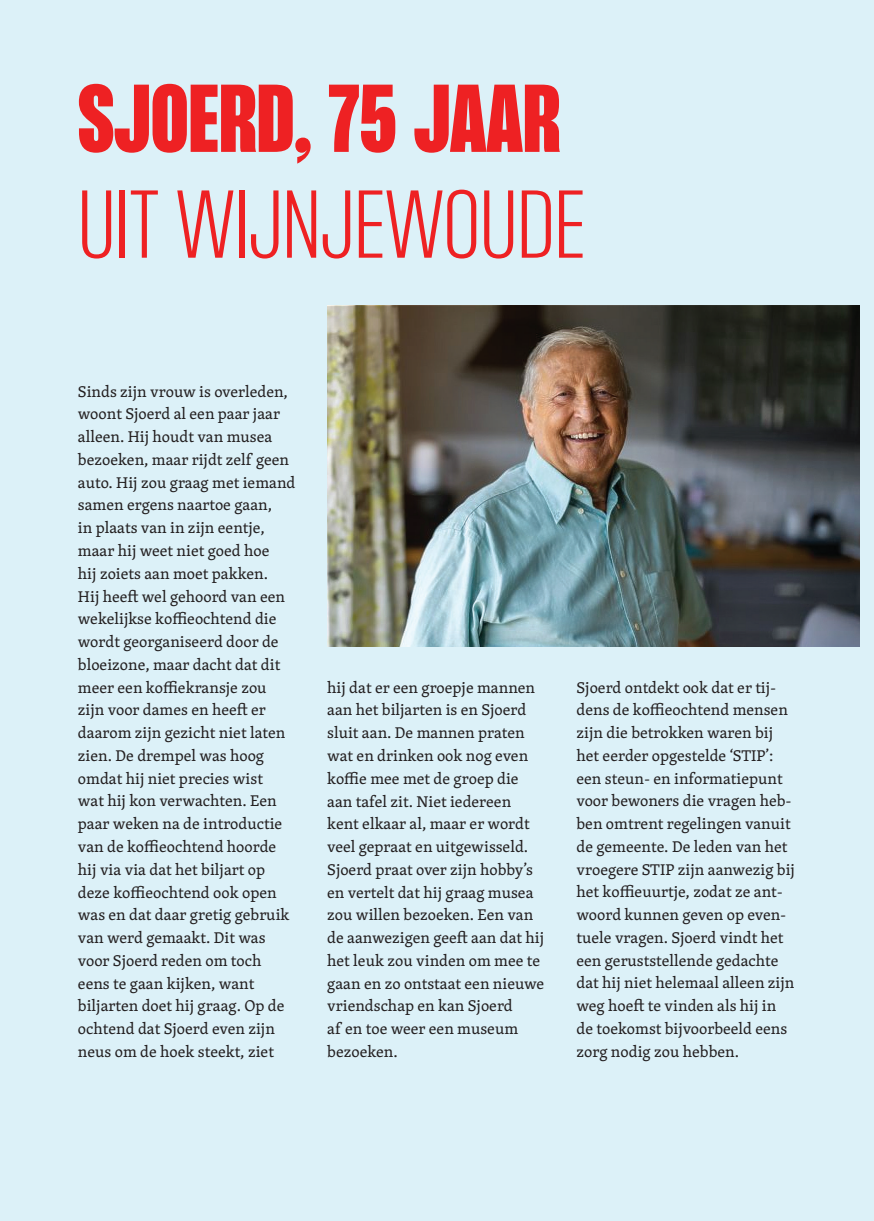
<style>
.page{position:relative;width:874px;height:1221px;background:#fff}
.page>*{position:absolute;margin:0;border:0;box-sizing:border-box;transform-origin:0 0}
.t1{font:200 condensed 84px "PP Formula";color:#ee2123}
.t2{font:900 condensed 84px "PP Formula";color:#ee2123}
.t3{font:15.92px/22.8px "Skolar Latin";color:#231f20}
</style>
<div class="page">
<div style="left:0;top:0;width:873px;height:1220px;background:#dcf1f8"></div>
<img style="left:327px;top:305px;width:531px;height:342px">
<h1 class="t2" style="left:78px;top:67px;width:483px">SJOERD, 75 JAAR</h1>
<h1 class="t1" style="left:78px;top:173px;width:508px">UIT WIJNJEWOUDE</h1>
<p class="t3" style="left:78px;top:379px;width:219px">Sinds zijn vrouw is overleden, woont Sjoerd al een paar jaar alleen. Hij houdt van musea bezoeken, maar rijdt zelf geen auto. Hij zou graag met iemand samen ergens naartoe gaan,<br>in plaats van in zijn eentje, maar hij weet niet goed hoe<br>hij zoiets aan moet pakken.<br>Hij heeft wel gehoord van een wekelijkse koffieochtend die wordt georganiseerd door de bloeizone, maar dacht dat dit meer een koffiekransje zou zijn voor dames en heeft er daarom zijn gezicht niet laten zien. De drempel was hoog omdat hij niet precies wist<br>wat hij kon verwachten. Een paar weken na de introductie van de koffieochtend hoorde hij via via dat het biljart op deze koffieochtend ook open was en dat daar gretig gebruik van werd gemaakt. Dit was voor Sjoerd reden om toch eens te gaan kijken, want biljarten doet hij graag. Op de ochtend dat Sjoerd even zijn neus om de hoek steekt, ziet</p>
<p class="t3" style="left:327px;top:675px;width:218px">hij dat er een groepje mannen aan het biljarten is en Sjoerd sluit aan. De mannen praten wat en drinken ook nog even koffie mee met de groep die aan tafel zit. Niet iedereen kent elkaar al, maar er wordt veel gepraat en uitgewisseld.<br>Sjoerd praat over zijn hobby’s en vertelt dat hij graag musea zou willen bezoeken. Een van de aanwezigen geeft aan dat hij het leuk zou vinden om mee te gaan en zo ontstaat een nieuwe vriendschap en kan Sjoerd<br>af en toe weer een museum bezoeken.</p>
<p class="t3" style="left:576px;top:675px;width:220px">Sjoerd ontdekt ook dat er tij&shy;dens de koffieochtend mensen zijn die betrokken waren bij het eerder opgestelde ‘STIP’: een steun- en informatiepunt voor bewoners die vragen heb&shy;ben omtrent regelingen vanuit de gemeente. De leden van het vroegere STIP zijn aanwezig bij het koffieuurtje, zodat ze ant&shy;woord kunnen geven op even&shy;tuele vragen. Sjoerd vindt het een geruststellende gedachte dat hij niet helemaal alleen zijn weg hoeft te vinden als hij in de toekomst bijvoorbeeld eens zorg nodig zou hebben.</p>
</div>
